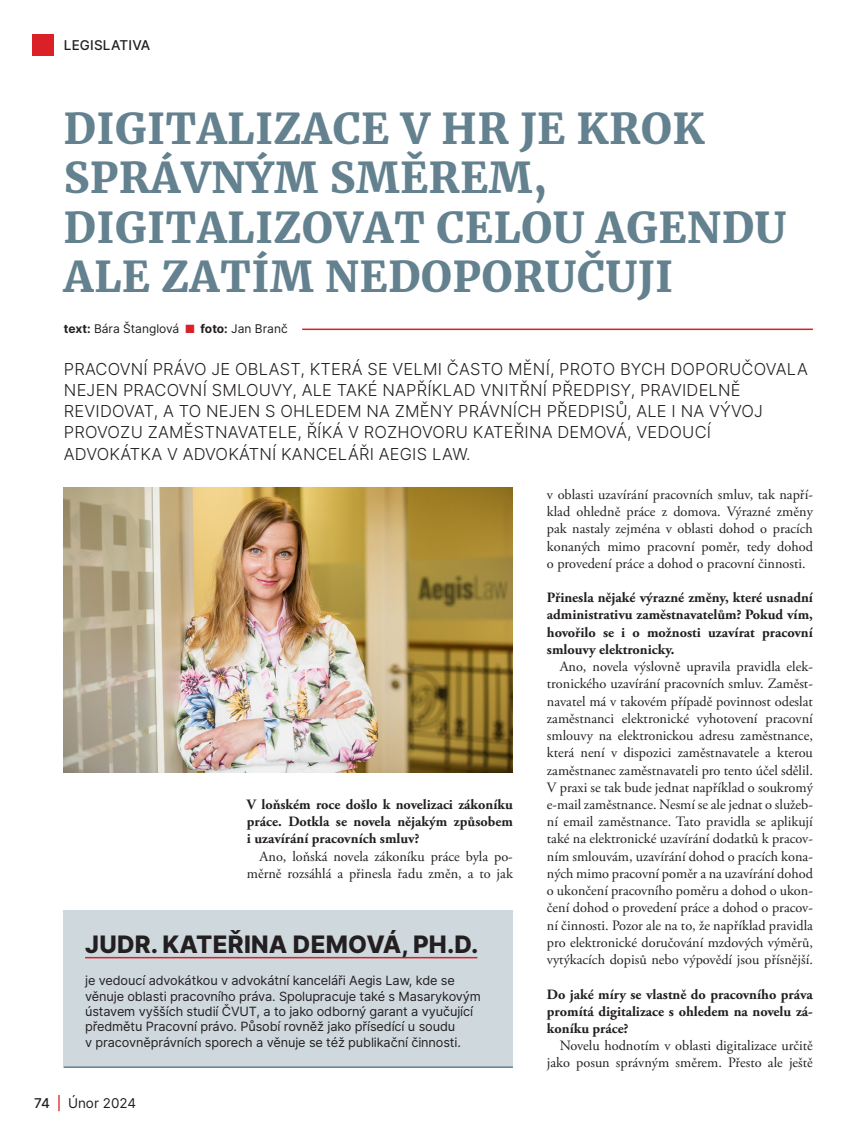
<style>
.page{position:relative;width:864px;height:1136px;background:#fff}
.page>*{position:absolute;margin:0;border:0;box-sizing:border-box;transform-origin:0 0}
.NADPIS{font:900 42px/49.5px "Merriweather";letter-spacing:.02em;color:#63818f}
.t1{font:800 24px "Inter";letter-spacing:.01em;color:#231f20}
.PEREX{font:300 16.5px/21px "Inter";letter-spacing:.01em;color:#231f20}
.TEXT_9_11{font:14.25px/17.2px "Adobe Garamond Pro";color:#231f20;text-align:right}
.OTAZKA{font:700 14.25px/17.2px "Adobe Garamond Pro";color:#231f20;text-align:justify}
.t2{font:13.5px "Inter";color:#231f20}
.t3{font:500 13.5px "Inter";letter-spacing:.01em;color:#231f20}
.TEXT_9_11-2{font:12.75px/15.3px "Inter";letter-spacing:-.01em;color:#231f20}
.t4{font:12px "Inter";color:#231f20}
.s1{font-weight:700}
.s2{color:#da2128}
.s3{font-weight:500}
.s4{font-weight:500;color:#da2128}
</style>
<div class="page">
<div style="left:32px;top:34px;width:21px;height:21px;background:#da2128"></div>
<img style="left:64px;top:487px;width:448px;height:285px">
<hr style="left:302px;top:328px;width:510px;height:2px;background:#da2128">
<div style="left:64px;top:910px;width:448px;height:157px;background:#cfd8dd"></div>
<hr style="left:85px;top:956px;width:392px;height:2px;background:#da2128">
<hr style="left:64px;top:1066px;width:448px;height:1px;background:#63818f">
<p class="t3" style="left:64px;top:35px;width:88px">LEGISLATIVA</p>
<p class="NADPIS" style="left:64px;top:103px;width:723px">DIGITALIZACE V HR JE KROK<br>SPRÁVNÝM SMĚREM,<br>DIGITALIZOVAT CELOU AGENDU<br>ALE ZATÍM NEDOPORUČUJI</p>
<p class="t4" style="left:64px;top:320px;width:225px"><span class="s1">text:</span> Bára Štanglová <span class="s2">■</span> <span class="s1">foto:</span> Jan Branč</p>
<p class="PEREX" style="left:64px;top:359px;width:745px">PRACOVNÍ PRÁVO JE OBLAST, KTERÁ SE VELMI ČASTO MĚNÍ, PROTO BYCH DOPORUČOVALA NEJEN PRACOVNÍ SMLOUVY, ALE TAKÉ NAPŘÍKLAD VNITŘNÍ PŘEDPISY, PRAVIDELNĚ REVIDOVAT, A TO NEJEN S OHLEDEM NA ZMĚNY PRÁVNÍCH PŘEDPISŮ, ALE I NA VÝVOJ PROVOZU ZAMĚSTNAVATELE, ŘÍKÁ V ROZHOVORU KATEŘINA DEMOVÁ, VEDOUCÍ ADVOKÁTKA V ADVOKÁTNÍ KANCELÁŘI AEGIS LAW.</p>
<p class="OTAZKA" style="left:247px;top:796px;width:267px">V loňském roce došlo k novelizaci zákoníku práce. Dotkla se novela nějakým způsobem i uzavírání pracovních smluv?</p>
<p class="TEXT_9_11" style="left:247px;top:848px;width:267px">Ano, loňská novela zákoníku práce byla po&shy;měrně rozsáhlá a přinesla řadu změn, a to jak</p>
<p class="t1" style="left:85px;top:926px;width:394px">JUDR. KATEŘINA DEMOVÁ, PH.D.</p>
<p class="TEXT_9_11-2" style="left:85px;top:972px;width:397px">je vedoucí advokátkou v advokátní kanceláři Aegis Law, kde se věnuje oblasti pracovního práva. Spolupracuje také s Masarykovým ústavem vyšších studií ČVUT, a to jako odborný garant a vyučující předmětu Pracovní právo. Působí rovněž jako přísedící u soudu<br>v pracovněprávních sporech a věnuje se též publikační činnosti.</p>
<p class="t2" style="left:34px;top:1093px;width:103px"><span class="s3">74</span> <span class="s4">|</span> Únor 2024</p>
<p class="TEXT_9_11" style="left:546px;top:486px;width:267px;text-align:justify">v oblasti uzavírání pracovních smluv, tak napří&shy;klad ohledně práce z domova. Výrazné změny pak nastaly zejména v oblasti dohod o pracích konaných mimo pracovní poměr, tedy dohod o provedení práce a dohod o pracovní činnosti.</p>
<p class="OTAZKA" style="left:546px;top:589px;width:267px">Přinesla nějaké výrazné změny, které usnadní administrativu zaměstnavatelům? Pokud vím, hovořilo se i o možnosti uzavírat pracovní smlouvy elektronicky.</p>
<p class="TEXT_9_11" style="left:546px;top:658px;width:267px;text-align:justify;text-indent:13px">Ano, novela výslovně upravila pravidla elek&shy;tronického uzavírání pracovních smluv. Zaměst&shy;navatel má v takovém případě povinnost odeslat zaměstnanci elektronické vyhotovení pracovní smlouvy na elektronickou adresu zaměstnance, která není v dispozici zaměstnavatele a kterou zaměstnanec zaměstnavateli pro tento účel sdělil.<br>V praxi se tak bude jednat například o soukromý e-mail zaměstnance. Nesmí se ale jednat o služeb&shy;ní email zaměstnance. Tato pravidla se aplikují také na elektronické uzavírání dodatků k pracov&shy;ním smlouvám, uzavírání dohod o pracích kona&shy;ných mimo pracovní poměr a na uzavírání dohod o ukončení pracovního poměru a dohod o ukon&shy;čení dohod o provedení práce a dohod o pracov&shy;ní činnosti. Pozor ale na to, že například pravidla pro elektronické doručování mzdových výměrů, vytýkacích dopisů nebo výpovědí jsou přísnější.</p>
<p class="OTAZKA" style="left:546px;top:985px;width:267px">Do jaké míry se vlastně do pracovního práva promítá digitalizace s ohledem na novelu zá&shy;koníku práce?</p>
<p class="TEXT_9_11" style="left:546px;top:1037px;width:267px">Novelu hodnotím v oblasti digitalizace určitě jako posun správným směrem. Přesto ale ještě</p>
</div>
